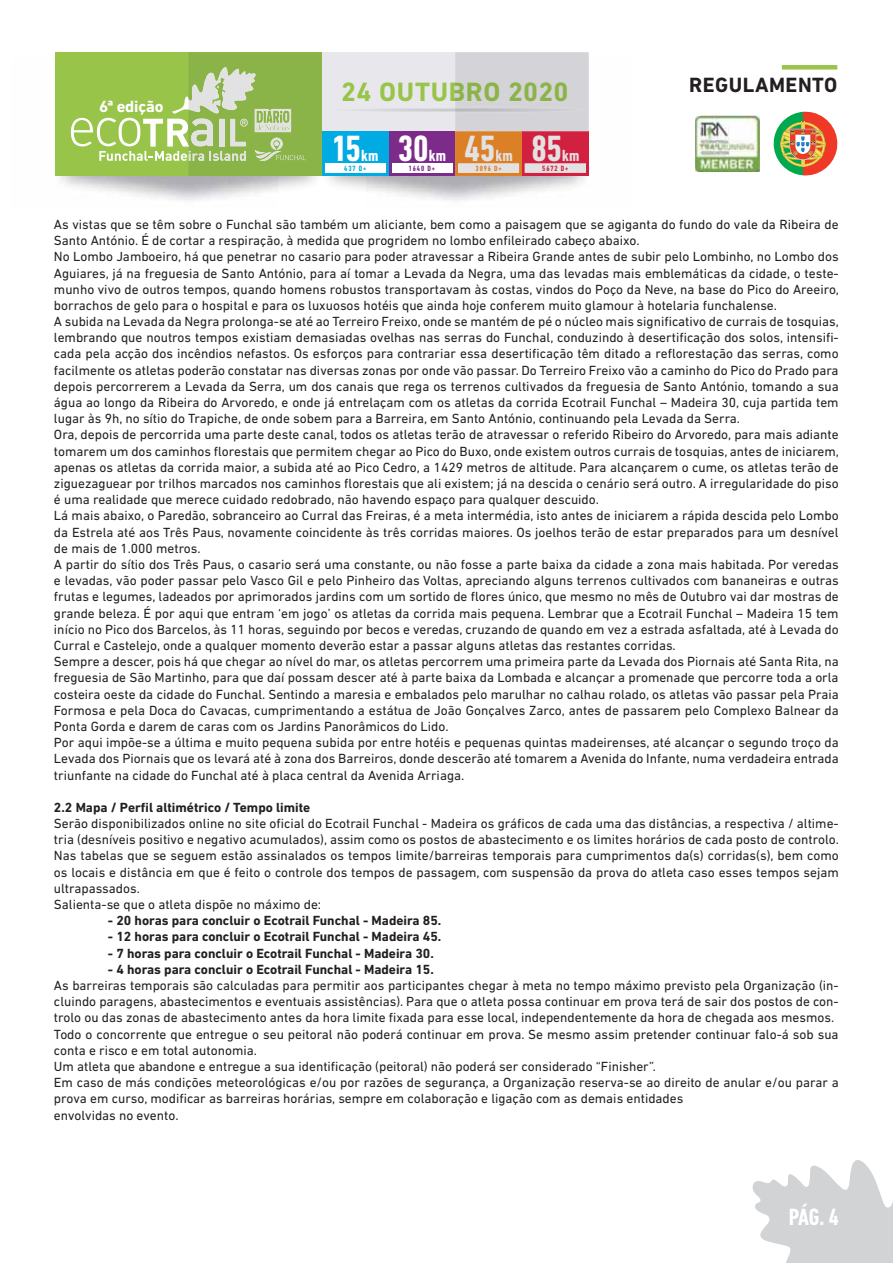
<style>
.page{position:relative;width:893px;height:1263px;background:#fff}
.page>*{position:absolute;margin:0;border:0;box-sizing:border-box;transform-origin:0 0}
.t1{font:700 condensed 37.2px "DIN Next LT Pro";color:#fff}
.t2{font:700 condensed 37.2px "DIN Next LT Pro";color:#e3e2e3}
.t3{font:700 27px "DIN Next LT Pro";letter-spacing:.02em;color:#8bb448}
.t4{font:700 condensed 24px "DIN Next LT Pro";color:#fff}
.t5{font:700 21px "DIN Next LT Pro";letter-spacing:.025em;color:#231f20}
.t6{font:700 16.5px "DIN Next LT Pro";letter-spacing:-.01em;color:#fff}
.t7{font:700 condensed 16.5px "DIN Next LT Pro";color:#fff}
.t8{font:700 condensed 16.5px "DIN Next LT Pro";color:#e3e2e3}
.t9{font:13.5px/16.2px "DIN Next LT Pro";color:#231f20}
.t10{font:700 13.5px "DIN Next LT Pro";color:#231f20}
.t11{font:700 condensed 7.65px "DIN Next LT Pro";color:#7d2b8a}
.t12{font:700 condensed 7.65px "DIN Next LT Pro";color:#d12040}
.t13{font:700 condensed 7.65px "DIN Next LT Pro";color:#dc8027}
.t14{font:700 condensed 7.65px "DIN Next LT Pro";color:#00aae2}
.s1{color:#98c449}
</style>
<div class="page">
<div style="left:782px;top:65px;width:55px;height:5px;background:#98c449"></div>
<svg style="left:773px;top:112px;width:65px;height:64px"></svg>
<img style="left:365px;top:58px;width:224px;height:143px">
<div style="left:55px;top:52px;width:267px;height:124px;background:#98c449"></div>
<svg style="left:71px;top:52px;width:517px;height:124px"></svg>
<div style="left:465px;top:135px;width:29px;height:26px;background:#dc8027"></div>
<div style="left:496px;top:150px;width:16px;height:11px;background:#dc8027"></div>
<div style="left:476px;top:165px;width:25px;height:6px;background:#e3e2e3"></div>
<div style="left:455px;top:82px;width:112px;height:19px;background:#d4d4d8"></div>
<img style="left:695px;top:116px;width:64px;height:56px">
<svg style="left:752px;top:1160px;width:141px;height:103px"></svg>
<p class="t6" style="left:99px;top:101px;width:66px">6ª edição</p>
<h2 class="t3" style="left:341px;top:82px;width:229px"><span class="s1">24 OUTU</span>BRO 2020</h2>
<h1 class="t2" style="left:531px;top:126px;width:32px">85</h1>
<h1 class="t1" style="left:398px;top:126px;width:32px">30</h1>
<h1 class="t2" style="left:464px;top:126px;width:32px">45</h1>
<h1 class="t1" style="left:332px;top:126px;width:30px">15</h1>
<p class="t8" style="left:496px;top:145px;width:19px">km</p>
<p class="t13" style="left:475px;top:164px;width:28px">3096 D+</p>
<p class="t7" style="left:361px;top:145px;width:19px">km</p>
<p class="t14" style="left:344px;top:164px;width:24px">437 D+</p>
<p class="t7" style="left:429px;top:145px;width:19px">km</p>
<p class="t11" style="left:409px;top:164px;width:28px">1640 D+</p>
<p class="t8" style="left:562px;top:145px;width:19px">km</p>
<p class="t12" style="left:542px;top:164px;width:28px">5672 D+</p>
<h3 class="t5" style="left:689px;top:77px;width:150px">REGULAMENTO</h3>
<p class="t9" style="left:54px;top:217px;width:786px">As vistas que se têm sobre o Funchal são também um aliciante, bem como a paisagem que se agiganta do fundo do vale da Ribeira de Santo António. É de cortar a respiração, à medida que progridem no lombo enfileirado cabeço abaixo.<br>No Lombo Jamboeiro, há que penetrar no casario para poder atravessar a Ribeira Grande antes de subir pelo Lombinho, no Lombo dos Aguiares, já na freguesia de Santo António, para aí tomar a Levada da Negra, uma das levadas mais emblemáticas da cidade, o teste&shy;munho vivo de outros tempos, quando homens robustos transportavam às costas, vindos do Poço da Neve, na base do Pico do Areeiro, borrachos de gelo para o hospital e para os luxuosos hotéis que ainda hoje conferem muito glamour à hotelaria funchalense.<br>A subida na Levada da Negra prolonga-se até ao Terreiro Freixo, onde se mantém de pé o núcleo mais significativo de currais de tosquias, lembrando que noutros tempos existiam demasiadas ovelhas nas serras do Funchal, conduzindo à desertificação dos solos, intensifi&shy;cada pela acção dos incêndios nefastos. Os esforços para contrariar essa desertificação têm ditado a reflorestação das serras, como facilmente os atletas poderão constatar nas diversas zonas por onde vão passar. Do Terreiro Freixo vão a caminho do Pico do Prado para depois percorrerem a Levada da Serra, um dos canais que rega os terrenos cultivados da freguesia de Santo António, tomando a sua água ao longo da Ribeira do Arvoredo, e onde já entrelaçam com os atletas da corrida Ecotrail Funchal – Madeira 30, cuja partida tem lugar às 9h, no sítio do Trapiche, de onde sobem para a Barreira, em Santo António, continuando pela Levada da Serra.<br>Ora, depois de percorrida uma parte deste canal, todos os atletas terão de atravessar o referido Ribeiro do Arvoredo, para mais adiante tomarem um dos caminhos florestais que permitem chegar ao Pico do Buxo, onde existem outros currais de tosquias, antes de iniciarem, apenas os atletas da corrida maior, a subida até ao Pico Cedro, a 1429 metros de altitude. Para alcançarem o cume, os atletas terão de ziguezaguear por trilhos marcados nos caminhos florestais que ali existem; já na descida o cenário será outro. A irregularidade do piso é uma realidade que merece cuidado redobrado, não havendo espaço para qualquer descuido.<br>Lá mais abaixo, o Paredão, sobranceiro ao Curral das Freiras, é a meta intermédia, isto antes de iniciarem a rápida descida pelo Lombo da Estrela até aos Três Paus, novamente coincidente às três corridas maiores. Os joelhos terão de estar preparados para um desnível de mais de 1.000 metros.<br>A partir do sítio dos Três Paus, o casario será uma constante, ou não fosse a parte baixa da cidade a zona mais habitada. Por veredas e levadas, vão poder passar pelo Vasco Gil e pelo Pinheiro das Voltas, apreciando alguns terrenos cultivados com bananeiras e outras frutas e legumes, ladeados por aprimorados jardins com um sortido de flores único, que mesmo no mês de Outubro vai dar mostras de grande beleza. É por aqui que entram ‘em jogo’ os atletas da corrida mais pequena. Lembrar que a Ecotrail Funchal – Madeira 15 tem início no Pico dos Barcelos, às 11 horas, seguindo por becos e veredas, cruzando de quando em vez a estrada asfaltada, até à Levada do Curral e Castelejo, onde a qualquer momento deverão estar a passar alguns atletas das restantes corridas.<br>Sempre a descer, pois há que chegar ao nível do mar, os atletas percorrem uma primeira parte da Levada dos Piornais até Santa Rita, na freguesia de São Martinho, para que daí possam descer até à parte baixa da Lombada e alcançar a promenade que percorre toda a orla costeira oeste da cidade do Funchal. Sentindo a maresia e embalados pelo marulhar no calhau rolado, os atletas vão passar pela Praia Formosa e pela Doca do Cavacas, cumprimentando a estátua de João Gonçalves Zarco, antes de passarem pelo Complexo Balnear da Ponta Gorda e darem de caras com os Jardins Panorâmicos do Lido.<br>Por aqui impõe-se a última e muito pequena subida por entre hotéis e pequenas quintas madeirenses, até alcançar o segundo troço da Levada dos Piornais que os levará até à zona dos Barreiros, donde descerão até tomarem a Avenida do Infante, numa verdadeira entrada triunfante na cidade do Funchal até à placa central da Avenida Arriaga.</p>
<p class="t10" style="left:54px;top:802px;width:258px">2.2 Mapa / Perfil altimétrico / Tempo limite</p>
<p class="t9" style="left:54px;top:816px;width:786px">Serão disponibilizados online no site oficial do Ecotrail Funchal - Madeira os gráficos de cada uma das distâncias, a respectiva / altime&shy;tria (desníveis positivo e negativo acumulados), assim como os postos de abastecimento e os limites horários de cada posto de controlo.<br>Nas tabelas que se seguem estão assinalados os tempos limite/barreiras temporais para cumprimentos da(s) corridas(s), bem como os locais e distância em que é feito o controle dos tempos de passagem, com suspensão da prova do atleta caso esses tempos sejam ultrapassados.<br>Salienta-se que o atleta dispõe no máximo de:</p>
<p class="t10" style="left:108px;top:916px;width:335px">- 20 horas para concluir o Ecotrail Funchal - Madeira 85.</p>
<p class="t10" style="left:108px;top:932px;width:335px">- 12 horas para concluir o Ecotrail Funchal - Madeira 45.</p>
<p class="t10" style="left:108px;top:948px;width:327px">- 7 horas para concluir o Ecotrail Funchal - Madeira 30.</p>
<p class="t10" style="left:108px;top:964px;width:327px">- 4 horas para concluir o Ecotrail Funchal - Madeira 15.</p>
<p class="t9" style="left:54px;top:978px;width:786px">As barreiras temporais são calculadas para permitir aos participantes chegar à meta no tempo máximo previsto pela Organização (in&shy;cluindo paragens, abastecimentos e eventuais assistências). Para que o atleta possa continuar em prova terá de sair dos postos de con&shy;trolo ou das zonas de abastecimento antes da hora limite fixada para esse local, independentemente da hora de chegada aos mesmos.<br>Todo o concorrente que entregue o seu peitoral não poderá continuar em prova. Se mesmo assim pretender continuar falo-á sob sua conta e risco e em total autonomia.<br>Um atleta que abandone e entregue a sua identificação (peitoral) não poderá ser considerado “Finisher”.<br>Em caso de más condições meteorológicas e/ou por razões de segurança, a Organização reserva-se ao direito de anular e/ou parar a prova em curso, modificar as barreiras horárias, sempre em colaboração e ligação com as demais entidades<br>envolvidas no evento.</p>
<h3 class="t4" style="left:789px;top:1203px;width:51px">PÁG. 4</h3>
</div>
